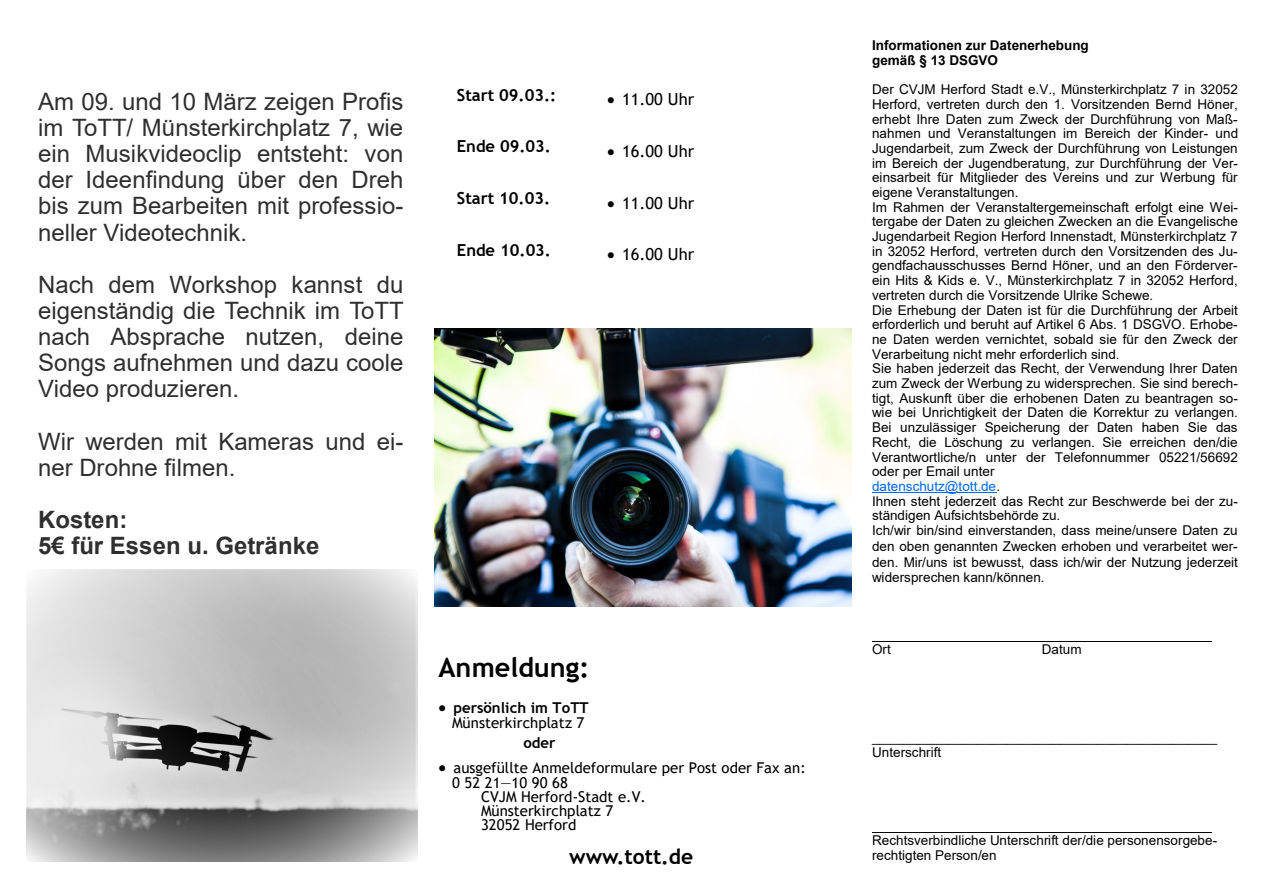
<style>
.page{position:relative;width:1263px;height:893px;background:#fff}
.page>*{position:absolute;margin:0;border:0;box-sizing:border-box;transform-origin:0 0}
.t1{font:700 27px "Trebuchet MS";color:#000}
.t2{font:24px/26.1px "Arial";color:#2f2f2f;text-align:justify}
.t3{font:700 24px/26.1px "Arial";color:#2f2f2f}
.t4{font:700 21px "Trebuchet MS";color:#000}
.t5{font:700 16.65px "Trebuchet MS";color:#000}
.t6{font:16.65px "Trebuchet MS";color:#000}
.t7{font:700 16.5px "Trebuchet MS";letter-spacing:-.005em;color:#000}
.t8{font:16.5px "Trebuchet MS";color:#000}
.t9{font:15px/14.7px "Trebuchet MS";color:#000;text-align:right}
.t10{font:700 15px "Trebuchet MS";color:#000}
.t11{font:13.5px/14.9px "Arial";letter-spacing:.005em;color:#000}
.t12{font:700 13.5px/14.5px "Arial";color:#000}
.s1{font-weight:700}
.s2{color:#06f}
</style>
<div class="page">
<hr style="left:872px;top:492px;width:124px;height:1px;background:#06f">
<hr style="left:872px;top:641px;width:340px;height:1px;background:#000">
<hr style="left:872px;top:832px;width:340px;height:1px;background:#000">
<img style="left:27px;top:570px;width:390px;height:291px">
<img style="left:434px;top:328px;width:417px;height:278px">
<p class="t2" style="left:38px;top:88px;width:367px">Am 09. und 10 März zeigen Profis im ToTT/ Münsterkirchplatz 7, wie ein Musikvideoclip entsteht: von der Ideenfindung über den Dreh bis zum Bearbeiten mit professio&shy;neller Videotechnik.</p>
<p class="t2" style="left:38px;top:271px;width:367px">Nach dem Workshop kannst du eigenständig die Technik im ToTT nach Absprache nutzen, deine Songs aufnehmen und dazu coole Video produzieren.</p>
<p class="t2" style="left:38px;top:428px;width:367px">Wir werden mit Kameras und ei&shy;ner Drohne filmen.</p>
<p class="t3" style="left:38px;top:507px;width:283px">Kosten:<br>5€ für Essen u. Getränke</p>
<p class="t5" style="left:457px;top:85px;width:101px">Start 09.03.:</p>
<p class="t6" style="left:607px;top:89px;width:88px">• 11.00 Uhr</p>
<p class="t7" style="left:457px;top:136px;width:96px">Ende 09.03.</p>
<p class="t8" style="left:607px;top:141px;width:88px">• 16.00 Uhr</p>
<p class="t7" style="left:457px;top:188px;width:95px">Start 10.03.</p>
<p class="t8" style="left:607px;top:192px;width:88px">• 11.00 Uhr</p>
<p class="t7" style="left:457px;top:240px;width:96px">Ende 10.03.</p>
<p class="t8" style="left:607px;top:244px;width:88px">• 16.00 Uhr</p>
<p class="t1" style="left:439px;top:650px;width:152px">Anmeldung:</p>
<p class="t9" style="left:439px;top:700px;width:152px">• <span class="s1">persönlich im ToTT<br></span>Münsterkirchplatz 7</p>
<p class="t10" style="left:523px;top:733px;width:34px">oder</p>
<p class="t9" style="left:439px;top:760px;width:369px">• ausgefüllte Anmeldeformulare per Post oder Fax an:</p>
<p class="t9" style="left:452px;top:775px;width:117px">0 52 21—10 90 68</p>
<p class="t9" style="left:481px;top:789px;width:166px">CVJM Herford-Stadt e.V.</p>
<p class="t9" style="left:481px;top:803px;width:134px">Münsterkirchplatz 7</p>
<p class="t9" style="left:481px;top:817px;width:97px">32052 Herford</p>
<p class="t4" style="left:569px;top:843px;width:126px">www.tott.de</p>
<p class="t12" style="left:872px;top:38px;width:218px">Informationen zur Datenerhebung gemäß § 13 DSGVO</p>
<p class="t11" style="left:872px;top:82px;width:368px">Der CVJM Herford Stadt e.V., Münsterkirchplatz 7 in 32052<br>Herford, vertreten durch den 1. Vorsitzenden Bernd Höner, erhebt Ihre Daten zum Zweck der Durchführung von Maß&shy;nahmen und Veranstaltungen im Bereich der Kinder- und Jugendarbeit, zum Zweck der Durchführung von Leistungen im Bereich der Jugendberatung, zur Durchführung der Ver&shy;einsarbeit für Mitglieder des Vereins und zur Werbung für eigene Veranstaltungen.<br>Im Rahmen der Veranstaltergemeinschaft erfolgt eine Wei&shy;tergabe der Daten zu gleichen Zwecken an die Evangelische Jugendarbeit Region Herford Innenstadt, Münsterkirchplatz 7 in 32052 Herford, vertreten durch den Vorsitzenden des Ju&shy;gendfachausschusses Bernd Höner, und an den Förderver&shy;ein Hits &amp; Kids e. V., Münsterkirchplatz 7 in 32052 Herford, vertreten durch die Vorsitzende Ulrike Schewe.<br>Die Erhebung der Daten ist für die Durchführung der Arbeit erforderlich und beruht auf Artikel 6 Abs. 1 DSGVO. Erhobe&shy;ne Daten werden vernichtet, sobald sie für den Zweck der Verarbeitung nicht mehr erforderlich sind.<br>Sie haben jederzeit das Recht, der Verwendung Ihrer Daten zum Zweck der Werbung zu widersprechen. Sie sind berech&shy;tigt, Auskunft über die erhobenen Daten zu beantragen so&shy;wie bei Unrichtigkeit der Daten die Korrektur zu verlangen.<br>Bei unzulässiger Speicherung der Daten haben Sie das Recht, die Löschung zu verlangen. Sie erreichen den/die Verantwortliche/n unter der Telefonnummer 05221/56692 oder per Email unter<br><span class="s2">datenschutz@tott.de</span>.<br>Ihnen steht jederzeit das Recht zur Beschwerde bei der zu&shy;ständigen Aufsichtsbehörde zu.<br>Ich/wir bin/sind einverstanden, dass meine/unsere Daten zu den oben genannten Zwecken erhoben und verarbeitet wer&shy;den. Mir/uns ist bewusst, dass ich/wir der Nutzung jederzeit widersprechen kann/können.</p>
<p class="t11" style="left:872px;top:642px;width:20px">Ort</p>
<p class="t11" style="left:1042px;top:642px;width:41px">Datum</p>
<p class="t11" style="left:872px;top:730px;width:347px">______________________________________________<br>Unterschrift</p>
<p class="t11" style="left:872px;top:833px;width:347px">Rechtsverbindliche Unterschrift der/die personensorgebe&shy;rechtigten Person/en</p>
</div>
